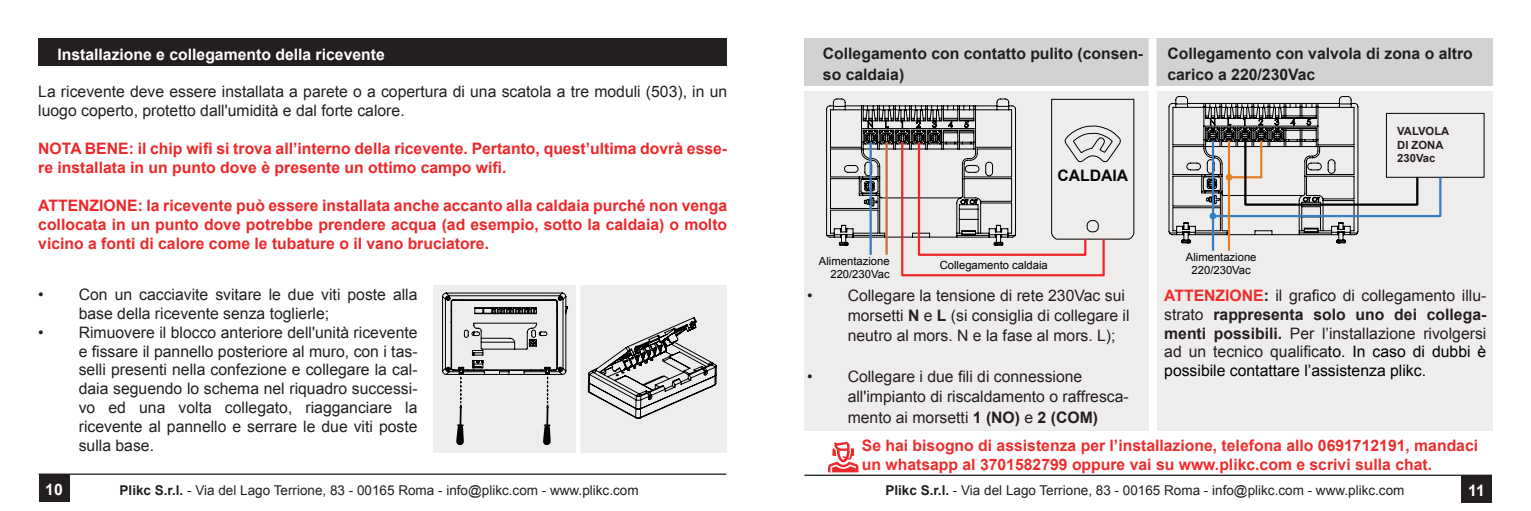
<style>
.page{position:relative;width:1531px;height:511px;background:#fff}
.page>*{position:absolute;margin:0;border:0;box-sizing:border-box;transform-origin:0 0}
.t1{font:15.75px/18.9px "Arial";color:#231f20}
.t2{font:700 15.75px/18.9px "Arial";color:#ee282a}
.t3{font:700 15.75px/18.9px "Arial";color:#ee2c2c}
.t4{font:700 15.75px/20.2px "Arial";color:#231f20}
.t5{font:700 15.75px "Arial";color:#fff}
.t6{font:700 15.75px "Arial";color:#060709}
.t7{font:13.5px "Arial";color:#231f20}
.t8{font:11.25px/13.5px "Arial";color:#000001;text-align:right}
.t9{font:700 11.25px/13.5px "Arial";color:#231f20}
.s1{font-weight:700}
.s2{font-weight:700;color:#ee2c2c}
.s3{color:#000001}
</style>
<div class="page">
<hr style="left:39px;top:473px;width:687px;height:1px;background:#000">
<div style="left:39px;top:474px;width:31px;height:27px;background:#231f20"></div>
<hr style="left:804px;top:474px;width:688px;height:1px;background:#000">
<div style="left:1461px;top:475px;width:31px;height:27px;background:#231f20"></div>
<div style="left:38px;top:39px;width:689px;height:27px;background:#231f20"></div>
<div style="left:433px;top:285px;width:294px;height:168px;background:#eeedeb"></div>
<svg style="left:442px;top:292px;width:126px;height:152px"></svg>
<svg style="left:588px;top:317px;width:129px;height:101px"></svg>
<hr style="left:576px;top:285px;width:4px;height:168px;background:#fff">
<div style="left:804px;top:91px;width:344px;height:340px;background:#eeedeb"></div>
<div style="left:1157px;top:91px;width:335px;height:340px;background:#eeedeb"></div>
<svg style="left:826px;top:98px;width:308px;height:179px"></svg>
<div style="left:804px;top:39px;width:344px;height:47px;background:#d1d2d4"></div>
<div style="left:1148px;top:39px;width:344px;height:47px;background:#d1d2d4"></div>
<svg style="left:1168px;top:96px;width:274px;height:155px"></svg>
<hr style="left:1212px;top:140px;width:2px;height:110px;background:#347ec1">
<hr style="left:1228px;top:140px;width:2px;height:110px;background:#e08025">
<div style="left:1148px;top:38px;width:8px;height:106px;background:#fff"></div>
<svg style="left:828px;top:442px;width:30px;height:30px"></svg>
<p class="t5" style="left:57px;top:48px;width:329px">Installazione e collegamento della ricevente</p>
<p class="t1" style="left:38px;top:84px;width:690px">La ricevente deve essere installata a parete o a copertura di una scatola a tre moduli (503), in un luogo coperto, protetto dall'umidità e dal forte calore.</p>
<p class="t2" style="left:38px;top:141px;width:690px">NOTA BENE: il chip wifi si trova all’interno della ricevente. Pertanto, quest’ultima dovrà esse&shy;re installata in un punto dove è presente un ottimo campo wifi.</p>
<p class="t2" style="left:38px;top:197px;width:690px;text-align:justify">ATTENZIONE: la ricevente può essere installata anche accanto alla caldaia purché non venga collocata in un punto dove potrebbe prendere acqua (ad esempio, sotto la caldaia) o molto vicino a fonti di calore come le tubature o il vano bruciatore.</p>
<p class="t1" style="left:79px;top:286px;width:340px;text-indent:-40px">• Con un cacciavite svitare le due viti poste alla base della ricevente senza toglierle;</p>
<p class="t1" style="left:79px;top:324px;width:340px;text-align:justify;text-indent:-40px">• Rimuovere il blocco anteriore dell'unità ricevente e fissare il pannello posteriore al muro, con i tas&shy;selli presenti nella confezione e collegare la cal&shy;daia seguendo lo schema nel riquadro successi&shy;vo ed una volta collegato, riagganciare la ricevente al pannello e serrare le due viti poste sulla base.</p>
<p class="t4" style="left:823px;top:45px;width:322px">Collegamento con contatto pulito (consen&shy;so caldaia)</p>
<p class="t4" style="left:1167px;top:45px;width:307px">Collegamento con valvola di zona o altro carico a 220/230Vac</p>
<p class="t6" style="left:1057px;top:169px;width:72px">CALDAIA</p>
<p class="t8" style="left:819px;top:255px;width:72px">Alimentazione<br>220/230Vac</p>
<p class="t8" style="left:940px;top:259px;width:110px">Collegamento caldaia</p>
<p class="t1" style="left:848px;top:286px;width:283px;line-height:20.2px;text-indent:-40px">• Collegare la tensione di rete 230Vac sui morsetti <span class="s1">N</span> e <span class="s1">L</span> (si consiglia di collegare il neutro al mors. N e la fase al mors. L);</p>
<p class="t1" style="left:848px;top:367px;width:283px;line-height:20.2px;text-indent:-40px">• Collegare i due fili di connessione all'impianto di riscaldamento o raffresca&shy;mento ai morsetti <span class="s1">1 (NO)</span> e <span class="s1">2 (COM)</span></p>
<p class="t9" style="left:1397px;top:125px;width:54px">VALVOLA<br>DI ZONA<br>230Vac</p>
<p class="t8" style="left:1186px;top:251px;width:72px;text-align:center">Alimentazione<br>220/230Vac</p>
<p class="t1" style="left:1164px;top:287px;width:324px;text-align:justify"><span class="s2">ATTENZIONE</span><span class="s1">:</span> il grafico di collegamento illu&shy;strato <span class="s1">rappresenta solo uno dei collega&shy;menti possibili.</span> Per l’installazione rivolgersi ad un tecnico qualifica<span class="s3">to. In caso di dubbi è possibile contattare l’assistenza plikc.</span></p>
<p class="t3" style="left:862px;top:437px;width:618px">Se hai bisogno di assistenza per l’installazione, telefona allo 0691712191, mandaci un whatsapp al 3701582799 oppure vai su www.plikc.com e scrivi sulla chat.</p>
<p class="t5" style="left:45px;top:483px;width:19px">10</p>
<p class="t7" style="left:120px;top:484px;width:520px"><span class="s1">Plikc S.r.l.</span> - Via del Lago Terrione, 83 - 00165 Roma - info@plikc.com - www.plikc.com</p>
<p class="t7" style="left:885px;top:484px;width:520px"><span class="s1">Plikc S.r.l.</span> - Via del Lago Terrione, 83 - 00165 Roma - info@plikc.com - www.plikc.com</p>
<p class="t5" style="left:1468px;top:484px;width:18px">11</p>
</div>
